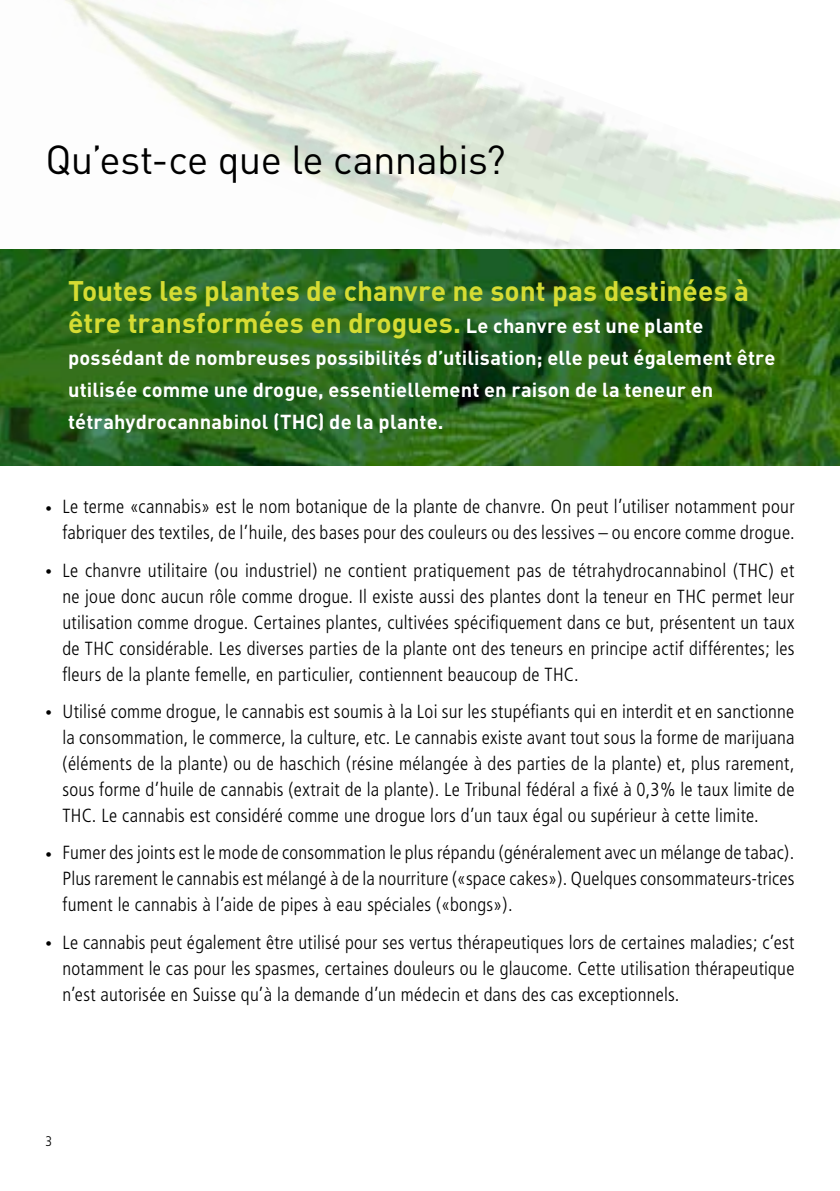
<style>
.page{position:relative;width:840px;height:1191px;background:#fff}
.page>*{position:absolute;margin:0;border:0;box-sizing:border-box;transform-origin:0 0}
.t1{font:40px "DIN";letter-spacing:-.015em;color:#000}
.t2{font:700 28px/32px "DIN";color:#d6dc33}
.t3{font:700 20px/32px "DIN";letter-spacing:.01em;color:#fff}
.t4{font:300 condensed 19px/26px "Frutiger";letter-spacing:.015em;color:#000;text-align:justify}
.t5{font:300 condensed 14px "Frutiger";color:#000}
.s1{font-size:20px;color:#fff}
.s2{font-size:13px}
</style>
<div class="page">
<img style="left:0;top:249px;width:839px;height:216px">
<h1 class="t1" style="left:45px;top:135px;width:461px">Qu’est-ce que le cannabis?</h1>
<h2 class="t2" style="left:68px;top:274px;width:682px">Toutes les plantes de chanvre ne sont pas destinées à être transformées en drogues. <span class="s1">Le chanvre est une plante</span></h2>
<p class="t3" style="left:68px;top:341px;width:708px">possédant de nombreuses possibilités d’utilisation; elle peut également être utilisée comme une drogue, essentiellement en raison de la teneur en<br>tétra hydrocannabinol (THC) de la plante.</p>
<p class="t4" style="left:45px;top:494px;width:750px;text-align:right"><span class="s2">•</span> Le terme «cannabis» est le nom botanique de la plante de chanvre. On peut l’utiliser notamment pour fabriquer des textiles, de l’huile, des bases pour des couleurs ou des lessives – ou encore comme drogue.</p>
<p class="t4" style="left:62px;top:557px;width:733px;text-indent:-17px"><span class="s2">•</span> Le chanvre utilitaire (ou industriel) ne contient pratiquement pas de tétrahydrocannabinol (THC) et ne joue donc aucun rôle comme drogue. Il existe aussi des plantes dont la teneur en THC permet leur utilisation comme drogue. Certaines plantes, cultivées spécifiquement dans ce but, présentent un taux de THC considérable. Les diverses parties de la plante ont des teneurs en principe actif différentes; les fleurs de la plante femelle, en particulier, contiennent beaucoup de THC.</p>
<p class="t4" style="left:62px;top:699px;width:733px;text-indent:-17px"><span class="s2">•</span> Utilisé comme drogue, le cannabis est soumis à la Loi sur les stupéfiants qui en interdit et en sanctionne la consommation, le commerce, la culture, etc. Le cannabis existe avant tout sous la forme de marijuana (éléments de la plante) ou de haschich (résine mélangée à des parties de la plante) et, plus rarement, sous forme d’huile de cannabis (extrait de la plante). Le Tribunal fédéral a fixé à 0,3% le taux limite de THC. Le cannabis est considéré comme une drogue lors d’un taux égal ou supérieur à cette limite.</p>
<p class="t4" style="left:62px;top:840px;width:733px;text-indent:-17px"><span class="s2">•</span> Fumer des joints est le mode de consommation le plus répandu (généralement avec un mélange de tabac).<br>Plus rarement le cannabis est mélangé à de la nourriture («space cakes»). Quelques consommateurs-trices fument le cannabis à l’aide de pipes à eau spéciales («bongs»).</p>
<p class="t4" style="left:62px;top:929px;width:733px;text-indent:-17px"><span class="s2">•</span> Le cannabis peut également être utilisé pour ses vertus thérapeutiques lors de certaines maladies; c’est notamment le cas pour les spasmes, certaines douleurs ou le glaucome. Cette utilisation thérapeutique n’est autorisée en Suisse qu’à la demande d’un médecin et dans des cas exceptionnels.</p>
<p class="t5" style="left:45px;top:1132px;width:8px">3</p>
</div>
